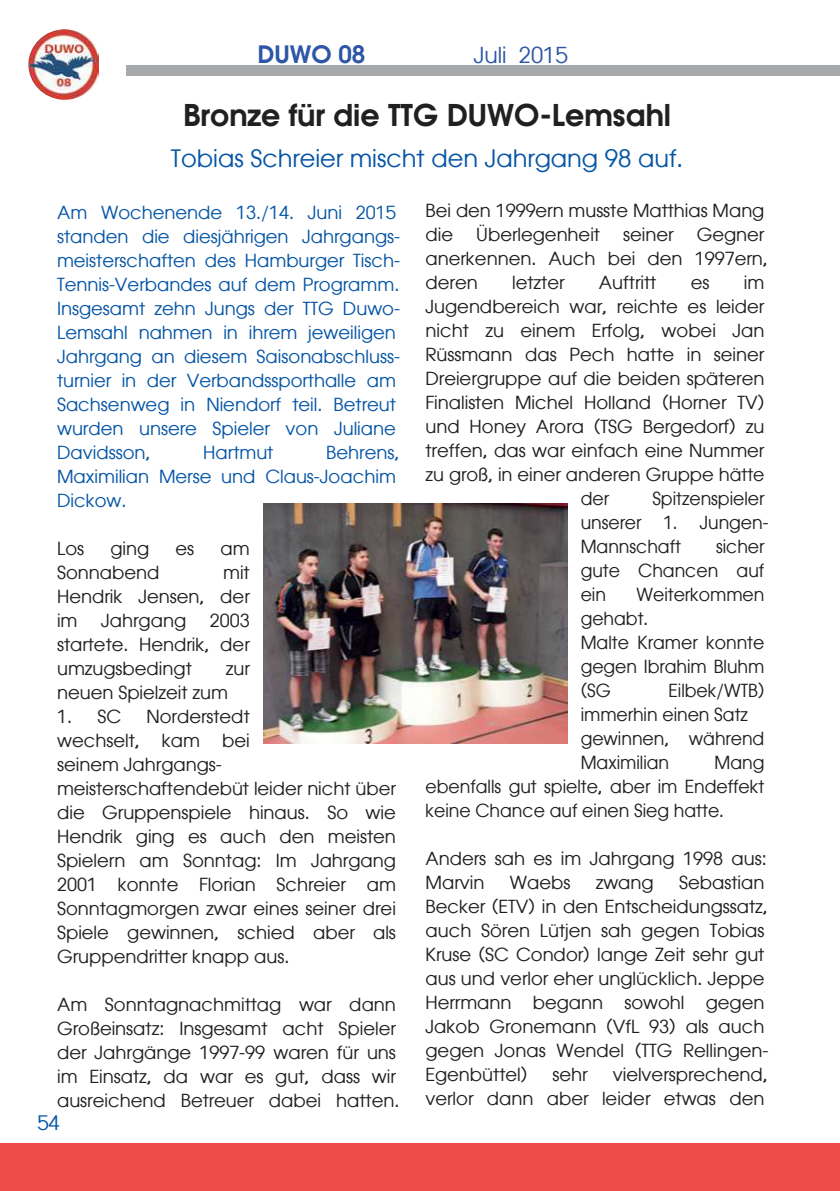
<style>
.page{position:relative;width:840px;height:1191px;background:#fff}
.page>*{position:absolute;margin:0;border:0;box-sizing:border-box;transform-origin:0 0}
.t1{font:600 30px "Atlanta";color:#221f1f}
.t2{font:24px "Atlanta";color:#0655a6}
.t3{font:600 24px "Atlanta";color:#2e56a6}
.t4{font:22px "Atlanta";color:#2e56a6}
.t5{font:20px "Atlanta";color:#0655a6}
.t6{font:18px/24px "Atlanta";color:#221f1f}
.t7{font:18px/24px "Atlanta";color:#0655a6}
.t8{font:18px/24px "Atlanta";color:#221f1f;scale:.96 1}
</style>
<div class="page">
<img style="left:28px;top:29px;width:71px;height:71px">
<div style="left:127px;top:65px;width:712px;height:10px;background:#a7a9ab"></div>
<div style="left:0;top:1143px;width:839px;height:48px;background:#ef4b49"></div>
<img style="left:263px;top:503px;width:304px;height:240px">
<h2 class="t3" style="left:257px;top:41px;width:109px">DUWO 08</h2>
<p class="t4" style="left:473px;top:44px;width:95px">Juli 2015</p>
<h1 class="t1" style="left:183px;top:98px;width:489px">Bronze für die TTG DUWO-Lemsahl</h1>
<h2 class="t2" style="left:171px;top:145px;width:513px">Tobias Schreier mischt den Jahrgang 98 auf.</h2>
<p class="t7" style="left:57px;top:200px;width:344px">Am Wochenende 13./14. Juni 2015 standen die diesjährigen Jahrgangs&shy;meisterschaften des Hamburger Tisch-Tennis-Verbandes auf dem Programm.<br>Insgesamt zehn Jungs der TTG Duwo-Lemsahl nahmen in ihrem jeweiligen Jahrgang an diesem Saisonabschluss&shy;turnier in der Verbandssporthalle am Sachsenweg in Niendorf teil. Betreut wurden unsere Spieler von Juliane Davidsson,</p>
<p class="t7" style="left:57px;top:440px;width:344px;text-indent:269px">Behrens,<br>Maximilian Merse und Claus-Joachim<br>Dickow.</p>
<p class="t6" style="left:57px;top:536px;width:29px">Los</p>
<p class="t6" style="left:110px;top:536px;width:40px">ging</p>
<p class="t6" style="left:175px;top:536px;width:20px">es</p>
<p class="t6" style="left:220px;top:536px;width:31px">am</p>
<p class="t6" style="left:57px;top:560px;width:104px">Sonnabend</p>
<p class="t7" style="left:203px;top:440px;width:72px">Hartmut</p>
<p class="t6" style="left:57px;top:560px;width:194px;text-align:justify;text-indent:166px">mit Hendrik Jensen, der im</p>
<p class="t6" style="left:57px;top:608px;width:194px;text-align:justify;text-indent:153px">2003 startete. Hendrik, der umzugsbedingt</p>
<p class="t6" style="left:101px;top:608px;width:86px">Jahrgang</p>
<p class="t6" style="left:57px;top:656px;width:194px;text-indent:168px">zur neuen Spielzeit zum</p>
<p class="t6" style="left:57px;top:704px;width:65px">1. SC</p>
<p class="t6" style="left:57px;top:704px;width:340px;text-indent:89px">Norderstedt<br>wechselt, kam bei<br>seinem Jahrgangs&shy;meisterschaftendebüt leider nicht über die Gruppenspiele hinaus. So wie<br>Hendrik ging es auch den meisten<br>Spielern am Sonntag: Im Jahrgang<br>2001 konnte Florian Schreier am<br>Sonntagmorgen zwar eines seiner drei<br>Spiele gewinnen, schied aber als<br>Gruppendritter knapp aus.</p>
<p class="t6" style="left:57px;top:992px;width:344px">Am Sonntagnachmittag war dann Großeinsatz: Insgesamt acht Spieler der Jahrgänge 1997-99 waren für uns im Einsatz, da war es gut, dass wir ausreichend Betreuer dabei hatten.</p>
<p class="t5" style="left:38px;top:1112px;width:24px">54</p>
<p class="t6" style="left:425px;top:198px;width:340px">Bei den 1999ern musste Matthias Mang die</p>
<p class="t6" style="left:476px;top:222px;width:125px">Überlegenheit</p>
<p class="t6" style="left:622px;top:222px;width:52px">seiner</p>
<p class="t6" style="left:425px;top:222px;width:344px;text-indent:271px">Gegner anerkennen. Auch bei den 1997ern, deren</p>
<p class="t6" style="left:512px;top:270px;width:54px">letzter</p>
<p class="t6" style="left:598px;top:270px;width:59px">Auftritt</p>
<p class="t6" style="left:690px;top:270px;width:20px">es</p>
<p class="t6" style="left:743px;top:270px;width:22px">im</p>
<p class="t6" style="left:425px;top:294px;width:340px">Jugendbereich war, reichte es leider</p>
<p class="t6" style="left:425px;top:318px;width:340px">nicht zu einem Erfolg, wobei Jan</p>
<p class="t6" style="left:425px;top:342px;width:340px">Rüssmann das Pech hatte in seiner</p>
<p class="t6" style="left:425px;top:366px;width:340px">Dreiergruppe auf die beiden späteren</p>
<p class="t6" style="left:425px;top:390px;width:340px">Finalisten Michel Holland (Horner TV)</p>
<p class="t6" style="left:425px;top:414px;width:340px">und Honey Arora (TSG Bergedorf) zu</p>
<p class="t6" style="left:425px;top:438px;width:340px">treffen, das war einfach eine Nummer</p>
<p class="t6" style="left:425px;top:462px;width:340px">zu groß, in einer anderen Gruppe hätte</p>
<p class="t8" style="left:580px;top:486px;width:31px">der</p>
<p class="t8" style="left:580px;top:486px;width:197px;text-indent:72px">Spitzenspieler unserer 1. Jungen-<br>Mannschaft</p>
<p class="t8" style="left:580px;top:534px;width:193px;text-align:justify;text-indent:135px">sicher gute Chancen auf ein</p>
<p class="t8" style="left:580px;top:582px;width:193px;text-indent:56px">Weiterkommen gehabt.<br>Malte Kramer konnte gegen Ibrahim Bluhm (SG</p>
<p class="t8" style="left:580px;top:678px;width:193px;text-indent:88px">Eilbek/WTB) immerhin einen Satz gewinnen, während<br>Maximilian</p>
<p class="t8" style="left:425px;top:750px;width:354px;text-align:justify;text-indent:289px">Mang ebenfalls gut spielte, aber im Endeffekt keine Chance auf einen Sieg hatte.</p>
<p class="t6" style="left:425px;top:846px;width:342px">Anders sah es im Jahrgang 1998 aus:<br>Marvin</p>
<p class="t6" style="left:425px;top:870px;width:344px;text-indent:253px">Sebastian<br>Becker (ETV) in den Entscheidungssatz, auch Sören Lütjen sah gegen Tobias<br>Kruse (SC Condor) lange Zeit sehr gut aus und verlor eher unglücklich. Jeppe<br>Herrmann begann sowohl gegen<br>Jakob Gronemann (VfL 93) als auch gegen Jonas Wendel (TTG Rellingen-<br>Egenbüttel)</p>
<p class="t6" style="left:509px;top:870px;width:62px">Waebs</p>
<p class="t6" style="left:595px;top:870px;width:59px">zwang</p>
<p class="t6" style="left:425px;top:1062px;width:343px;text-align:right">vielversprechend,<br>verlor dann aber leider etwas den</p>
<p class="t6" style="left:552px;top:1062px;width:37px">sehr</p>
</div>
